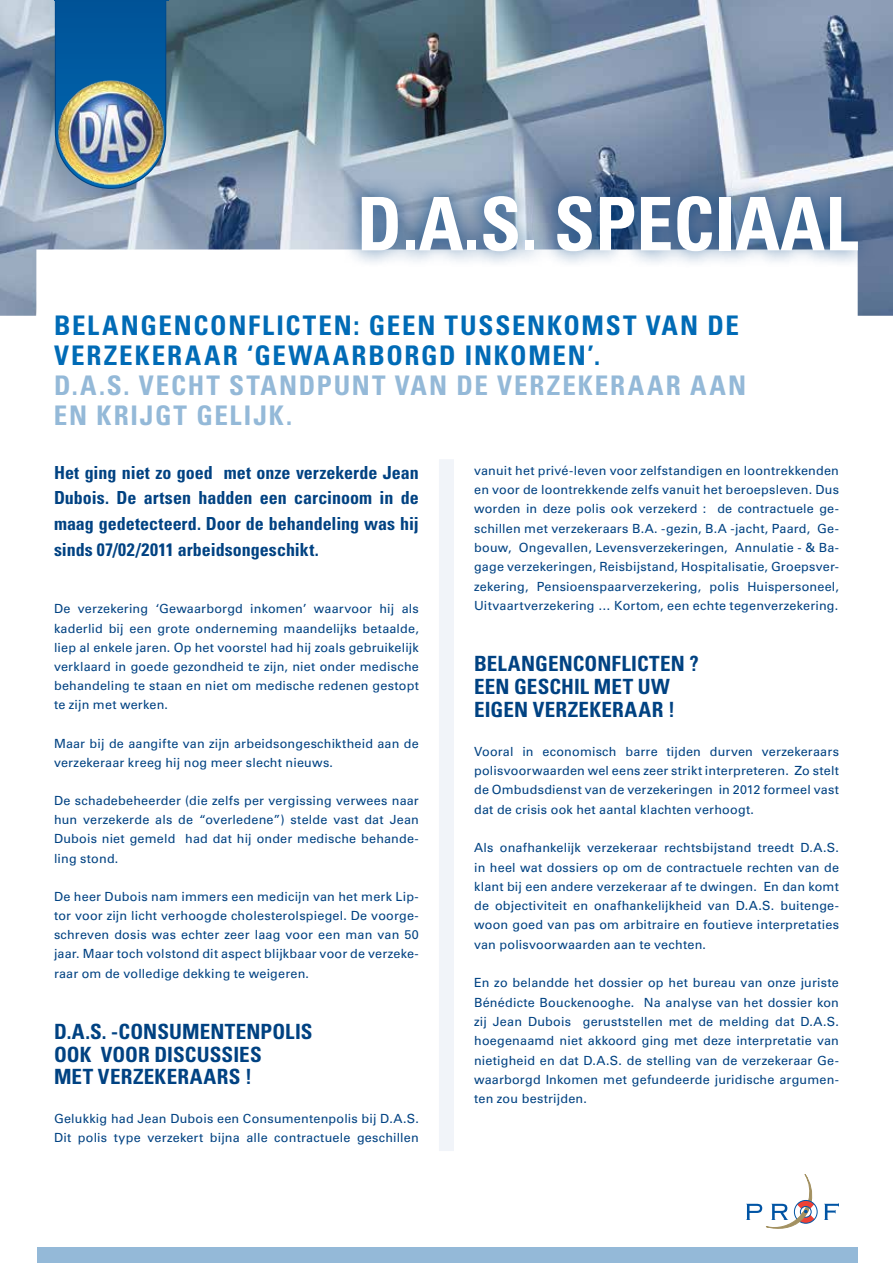
<style>
.page{position:relative;width:893px;height:1263px;background:#fff}
.page>*{position:absolute;margin:0;border:0;box-sizing:border-box;transform-origin:0 0}
.t1{font:700 condensed 73.95px "Univers LT Std";color:#fff}
.t2{font:700 condensed 27px/30px "Univers LT Std";letter-spacing:.065em;color:#006bb6}
.t3{font:700 condensed 27px/30px "Univers LT Std";letter-spacing:.075em;color:#94b9d8}
.t4{font:700 condensed 21px/22.8px "Univers LT Std";letter-spacing:.005em;color:#004282}
.t5{font:700 condensed 18px/25.8px "Univers LT Std";color:#004282;text-align:justify}
.t6{font:12.6px/19.4px "Univers LT Std";letter-spacing:.015em;color:#004282;text-align:justify}
</style>
<div class="page">
<img style="left:0;top:0;width:893px;height:316px">
<hr style="left:55px;top:0;width:113px;height:1px;background:#005296">
<div style="left:342px;top:177px;width:533px;height:93px;background:#004282;opacity:.75"></div>
<div style="left:439px;top:459px;width:15px;height:692px;background:#f1f4f9"></div>
<div style="left:37px;top:1247px;width:820px;height:16px;background:#94b9d8"></div>
<svg style="left:824px;top:1203px;width:15px;height:17px"></svg>
<div style="left:794px;top:1200px;width:24px;height:23px;border:1px solid #0054a4;border-radius:50%"></div>
<svg style="left:746px;top:1174px;width:69px;height:55px"></svg>
<div style="left:55px;top:1px;width:111px;height:188px;background:#00579d"></div>
<img style="left:56px;top:80px;width:111px;height:109px">
<h1 class="t1" style="left:357px;top:179px;width:503px">D.A.S. SPECIAAL</h1>
<h2 class="t2" style="left:54px;top:311px;width:686px">BELANGENCONFLICTEN: GEEN TUSSENKOMST VAN DE<br>VERZEKERAAR ‘GEWAARBORGD INKOMEN’.</h2>
<h2 class="t3" style="left:54px;top:371px;width:694px">D.A.S. VECHT STANDPUNT VAN DE VERZEKERAAR AAN<br>EN KRIJGT GELIJK.</h2>
<h3 class="t5" style="left:54px;top:459px;width:366px">HET GING NIET ZO GOED MET ONZE VERZEKERDE JEAN DUBOIS. DE ARTSEN HADDEN EEN CARCINOOM IN DE MAAG GEDETECTEERD. DOOR DE BEHANDELING WAS HIJ SINDS 07/02/2011 ARBEIDSONGESCHIKT.</h3>
<p class="t6" style="left:54px;top:599px;width:366px">De verzekering ‘Gewaarborgd inkomen’ waarvoor hij als kaderlid bij een grote onderneming maandelijks betaalde, liep al enkele jaren. Op het voorstel had hij zoals gebruikelijk verklaard in goede gezondheid te zijn, niet onder medische behandeling te staan en niet om medische redenen gestopt te zijn met werken.</p>
<p class="t6" style="left:54px;top:734px;width:366px">Maar bij de aangifte van zijn arbeidsongeschiktheid aan de verzekeraar kreeg hij nog meer slecht nieuws.</p>
<p class="t6" style="left:54px;top:791px;width:366px">De schadebeheerder (die zelfs per vergissing verwees naar hun verzekerde als de “overledene”) stelde vast dat Jean Dubois niet gemeld had dat hij onder medische behande&shy;ling stond.</p>
<p class="t6" style="left:54px;top:887px;width:366px">De heer Dubois nam immers een medicijn van het merk Lip&shy;tor voor zijn licht verhoogde cholesterolspiegel. De voorge&shy;schreven dosis was echter zeer laag voor een man van 50 jaar. Maar toch volstond dit aspect blijkbaar voor de verzeke&shy;raar om de volledige dekking te weigeren.</p>
<h3 class="t4" style="left:54px;top:1020px;width:260px">D.A.S. -CONSUMENTENPOLIS<br>OOK VOOR DISCUSSIES<br>MET VERZEKERAARS !</h3>
<p class="t6" style="left:54px;top:1108px;width:366px">Gelukkig had Jean Dubois een Consumentenpolis bij D.A.S.<br>Dit polis type verzekert bijna alle contractuele geschillen</p>
<p class="t6" style="left:474px;top:461px;width:366px">vanuit het privé-leven voor zelfstandigen en loontrekkenden en voor de loontrekkende zelfs vanuit het beroepsleven. Dus worden in deze polis ook verzekerd : de contractuele ge&shy;schillen met verzekeraars B.A. -gezin, B.A -jacht, Paard, Ge&shy;bouw, Ongevallen, Levensverzekeringen, Annulatie - &amp; Ba&shy;gage verzekeringen, Reisbijstand, Hospitalisatie, Groepsver&shy;zekering, Pensioenspaarverzekering, polis Huispersoneel, Uitvaartverzekering … Kortom, een echte tegenverzekering.</p>
<h3 class="t4" style="left:474px;top:652px;width:226px">BELANGENCONFLICTEN ?<br>EEN GESCHIL MET UW<br>EIGEN VERZEKERAAR !</h3>
<p class="t6" style="left:474px;top:742px;width:366px">Vooral in economisch barre tijden durven verzekeraars polisvoorwaarden wel eens zeer strikt interpreteren. Zo stelt de Ombudsdienst van de verzekeringen in 2012 formeel vast dat de crisis ook het aantal klachten verhoogt.</p>
<p class="t6" style="left:474px;top:838px;width:366px">Als onafhankelijk verzekeraar rechtsbijstand treedt D.A.S. in heel wat dossiers op om de contractuele rechten van de klant bij een andere verzekeraar af te dwingen. En dan komt de objectiviteit en onafhankelijkheid van D.A.S. buitenge&shy;woon goed van pas om arbitraire en foutieve interpretaties van polisvoorwaarden aan te vechten.</p>
<p class="t6" style="left:474px;top:973px;width:366px">En zo belandde het dossier op het bureau van onze juriste Bénédicte Bouckenooghe. Na analyse van het dossier kon zij Jean Dubois geruststellen met de melding dat D.A.S. hoegenaamd niet akkoord ging met deze interpretatie van nietigheid en dat D.A.S. de stelling van de verzekeraar Ge&shy;waarborgd Inkomen met gefundeerde juridische argumen&shy;ten zou bestrijden.</p>
</div>
